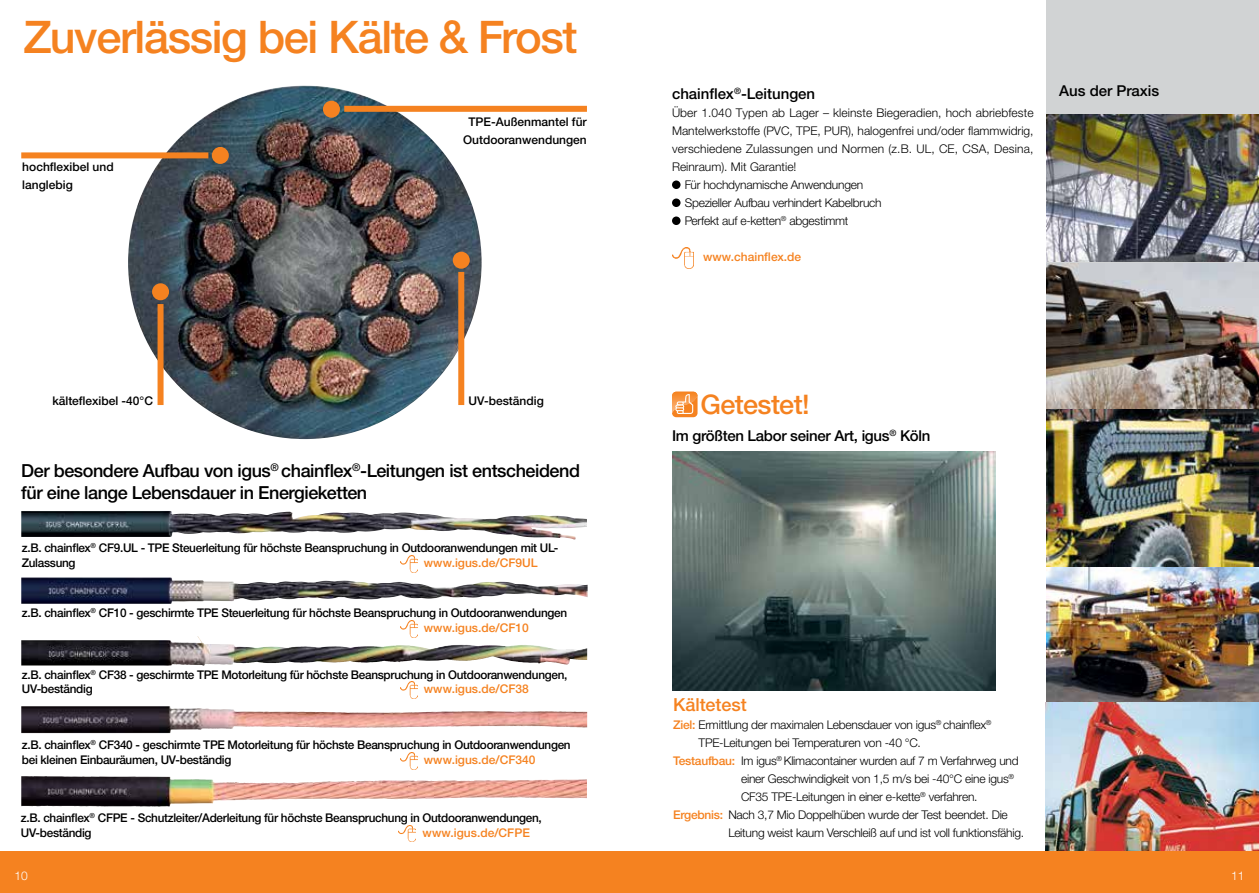
<style>
.page{position:relative;width:1259px;height:893px;background:#fff}
.page>*{position:absolute;margin:0;border:0;box-sizing:border-box;transform-origin:0 0}
.t1{font:500 45px "Helvetica Neue LTW1 G";letter-spacing:-.03em;color:#f58220}
.t2{font:500 27px "Helvetica Neue LTW1 G";letter-spacing:-.02em;color:#f58220}
.t3{font:500 18px/21.6px "Helvetica Neue LTW1 G";letter-spacing:-.025em;color:#000}
.t4{font:500 18px "Helvetica Neue LTW1 G";color:#f58220}
.t5{font:500 15px "Helvetica Neue LTW1 G";letter-spacing:-.02em;color:#000}
.t6{font:500 15px "Helvetica Neue LTW1 G";color:#000}
.t7{font:500 12px/14.4px "Helvetica Neue LTW1 G";letter-spacing:-.025em;color:#000}
.t8{font:300 12px "Helvetica Neue LTW1 G";letter-spacing:-.02em;color:#000}
.t9{font:500 12px/18px "Helvetica Neue LTW1 G";color:#000}
.t10{font:300 12px "Helvetica Neue LTW1 G";color:#000}
.t11{font:500 12px "Helvetica Neue LTW1 G";color:#f58220}
.t12{font:300 12px "Helvetica Neue LTW1 G";letter-spacing:.005em;color:#000}
.t13{font:300 12px "Helvetica Neue LTW1 G";letter-spacing:.01em;color:#000}
.t14{font:300 12px "Helvetica Neue LTW1 G";color:#fff}
.s1{color:#f58220}
.s2{font-weight:500;color:#f58220}
</style>
<div class="page">
<div style="left:1046px;top:0;width:213px;height:877px;background:#d1d3d4"></div>
<div style="left:0;top:851px;width:1259px;height:42px;background:#f58220"></div>
<img style="left:1046px;top:115px;width:213px;height:441px">
<img style="left:1046px;top:556px;width:213px;height:295px">
<img style="left:128px;top:86px;width:353px;height:353px;border-radius:177px">
<div style="left:672px;top:180px;width:8px;height:9px;background:#000;border-radius:50%"></div>
<div style="left:672px;top:198px;width:8px;height:9px;background:#000;border-radius:50%"></div>
<div style="left:672px;top:216px;width:8px;height:9px;background:#000;border-radius:50%"></div>
<img style="left:672px;top:248px;width:21px;height:20px">
<div style="left:453px;top:252px;width:17px;height:17px;background:#f58220;border-radius:50%"></div>
<div style="left:212px;top:147px;width:17px;height:17px;background:#f58220;border-radius:50%"></div>
<div style="left:152px;top:283px;width:17px;height:17px;background:#f58220;border-radius:50%"></div>
<div style="left:323px;top:101px;width:17px;height:17px;background:#f58220;border-radius:50%"></div>
<div style="left:458px;top:272px;width:6px;height:133px;background:#f58220"></div>
<div style="left:21px;top:152px;width:187px;height:6px;background:#f58220"></div>
<div style="left:157px;top:304px;width:6px;height:101px;background:#f58220"></div>
<div style="left:344px;top:106px;width:243px;height:6px;background:#f58220"></div>
<img style="left:399px;top:825px;width:17px;height:17px">
<img style="left:21px;top:776px;width:534px;height:31px">
<img style="left:400px;top:753px;width:17px;height:16px">
<img style="left:21px;top:706px;width:529px;height:27px">
<img style="left:400px;top:682px;width:17px;height:16px">
<img style="left:21px;top:636px;width:398px;height:30px">
<img style="left:400px;top:620px;width:17px;height:17px">
<img style="left:21px;top:584px;width:566px;height:20px">
<img style="left:400px;top:555px;width:17px;height:17px">
<img style="left:21px;top:511px;width:566px;height:29px">
<img style="left:672px;top:451px;width:323px;height:239px">
<svg style="left:672px;top:392px;width:25px;height:25px"></svg>
<h1 class="t1" style="left:24px;top:10px;width:555px">Zuverlässig bei Kälte &amp; Frost</h1>
<p class="t9" style="left:22px;top:158px;width:93px">hochflexibel und langlebig</p>
<p class="t9" style="left:463px;top:113px;width:125px;text-align:center">TPE-Außenmantel für<br>Outdooranwendungen</p>
<p class="t9" style="left:52px;top:392px;width:102px">kälteflexibel -40°C</p>
<p class="t9" style="left:468px;top:392px;width:77px">UV-beständig</p>
<h3 class="t3" style="left:21px;top:460px;width:560px">Der besondere Aufbau von igus<sup>®</sup> chainflex<sup>®</sup>-Leitungen ist entscheidend für eine lange Lebensdauer in Energieketten</h3>
<p class="t7" style="left:22px;top:541px;width:538px">z.B. chainflex<sup>®</sup> CF9.UL - TPE Steuerleitung für höchste Beanspruchung in Outdooranwendungen mit UL-<br>Zulassung</p>
<p class="t11" style="left:424px;top:555px;width:115px">www.igus.de/CF9UL</p>
<p class="t7" style="left:424px;top:606px;width:145px;text-indent:-402px">z.B. chainflex<sup>®</sup> CF10 - geschirmte TPE Steuerleitung für höchste Beanspruchung in Outdooranwendungen <span class="s1">www.igus.de/CF10</span></p>
<p class="t7" style="left:22px;top:667px;width:547px">z.B. chainflex<sup>®</sup> CF38 - geschirmte TPE Motorleitung für höchste Beanspruchung in Outdooranwendungen,<br>UV-beständig</p>
<p class="t11" style="left:424px;top:682px;width:107px">www.igus.de/CF38</p>
<p class="t7" style="left:22px;top:738px;width:550px">z.B. chainflex<sup>®</sup> CF340 - geschirmte TPE Motorleitung für höchste Beanspruchung in Outdooranwendungen bei kleinen Einbauräumen, UV-beständig</p>
<p class="t11" style="left:424px;top:752px;width:113px">www.igus.de/CF340</p>
<p class="t7" style="left:21px;top:811px;width:522px">z.B. chainflex<sup>®</sup> CFPE - Schutzleiter/Aderleitung für höchste Beanspruchung in Outdooranwendungen,<br>UV-beständig</p>
<p class="t11" style="left:423px;top:825px;width:109px">www.igus.de/CFPE</p>
<p class="t6" style="left:672px;top:85px;width:145px">chainflex<sup>®</sup>-Leitungen</p>
<p class="t12" style="left:672px;top:105px;width:363px">Über 1.040 Typen ab Lager – kleinste Biegeradien, hoch abriebfeste</p>
<p class="t10" style="left:672px;top:123px;width:363px">Mantelwerkstoffe (PVC, TPE, PUR), halogenfrei und/oder flammwidrig,</p>
<p class="t13" style="left:672px;top:141px;width:363px">verschiedene Zulassungen und Normen (z.B. UL, CE, CSA, Desina,</p>
<p class="t10" style="left:672px;top:159px;width:126px">Reinraum). Mit Garantie!</p>
<p class="t8" style="left:685px;top:177px;width:180px">Für hochdynamische Anwendungen</p>
<p class="t8" style="left:685px;top:195px;width:198px">Spezieller Aufbau verhindert Kabelbruch</p>
<p class="t8" style="left:685px;top:213px;width:165px">Perfekt auf e-ketten<sup>®</sup> abgestimmt</p>
<p class="t11" style="left:703px;top:250px;width:99px">www.chainflex.de</p>
<p class="t6" style="left:1059px;top:81px;width:102px">Aus der Praxis</p>
<h2 class="t2" style="left:700px;top:388px;width:111px">Getestet!</h2>
<p class="t5" style="left:672px;top:427px;width:260px">Im größten Labor seiner Art, igus<sup>®</sup> Köln</p>
<h3 class="t4" style="left:673px;top:694px;width:75px">Kältetest</h3>
<p class="t8" style="left:673px;top:717px;width:320px"><span class="s2">Ziel:</span> Ermittlung der maximalen Lebensdauer von igus<sup>®</sup> chainflex<sup>®</sup></p>
<p class="t8" style="left:698px;top:735px;width:224px">TPE-Leitungen bei Temperaturen von -40 °C.</p>
<p class="t8" style="left:673px;top:753px;width:347px"><span class="s2">Testaufbau:</span> Im igus<sup>®</sup> Klimacontainer wurden auf 7 m Verfahrweg und</p>
<p class="t8" style="left:741px;top:771px;width:275px">einer Geschwindigkeit von 1,5 m/s bei -40°C eine igus<sup>®</sup></p>
<p class="t8" style="left:741px;top:789px;width:238px">CF35 TPE-Leitungen in einer e-kette<sup>®</sup> verfahren.</p>
<p class="t8" style="left:673px;top:807px;width:336px"><span class="s2">Ergebnis:</span> Nach 3,7 Mio Doppelhüben wurde der Test beendet. Die</p>
<p class="t8" style="left:728px;top:825px;width:297px">Leitung weist kaum Verschleiß auf und ist voll funktionsfähig.</p>
<p class="t14" style="left:15px;top:869px;width:15px">10</p>
<p class="t14" style="left:1231px;top:869px;width:15px">11</p>
</div>
